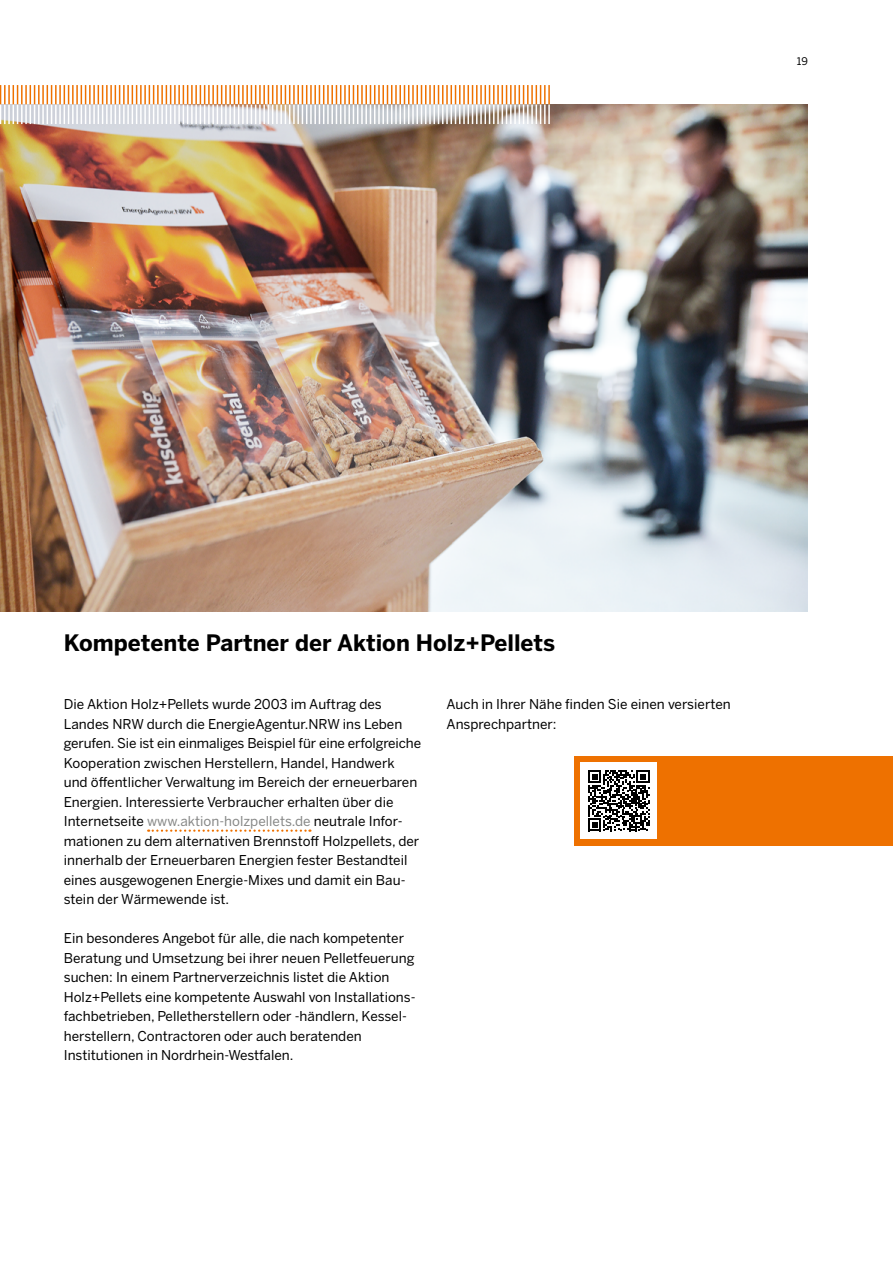
<style>
.page{position:relative;width:893px;height:1263px;background:#fff}
.page>*{position:absolute;margin:0;border:0;box-sizing:border-box;transform-origin:0 0}
.t1{font:700 22.5px "Benton Sans";color:#000}
.t2{font:13.5px/19.5px "Benton Sans";color:#000}
.t3{font:10.5px "Benton Sans";color:#000}
.s1{color:#868786}
</style>
<div class="page">
<img style="left:0;top:105px;width:808px;height:507px">
<svg style="left:148px;top:829px;width:162px;height:3px"></svg>
<div style="left:574px;top:756px;width:319px;height:90px;background:#ee7100"></div>
<div style="left:581px;top:763px;width:76px;height:76px;background:#fff"></div>
<svg style="left:588px;top:770px;width:61px;height:61px"></svg>
<svg style="left:0;top:85px;width:550px;height:39px"></svg>
<p class="t3" style="left:797px;top:55px;width:13px">19</p>
<h1 class="t1" style="left:64px;top:629px;width:493px">Kompetente Partner der Aktion Holz+Pellets</h1>
<p class="t2" style="left:64px;top:694px;width:359px">Die Aktion Holz+Pellets wurde 2003 im Auftrag des Landes NRW durch die EnergieAgentur.NRW ins Leben gerufen. Sie ist ein einmaliges Beispiel für eine erfolgreiche Kooperation zwischen Herstellern, Handel, Handwerk und öffentlicher Verwaltung im Bereich der erneuerbaren Energien. Interessierte Verbraucher erhalten über die Internetseite <span class="s1">www.aktion-holzpellets.de</span> neutrale Infor&shy;mationen zu dem alternativen Brennstoff Holzpellets, der innerhalb der Erneuerbaren Energien fester Bestandteil eines ausgewogenen Energie-Mixes und damit ein Bau&shy;stein der Wärmewende ist.</p>
<p class="t2" style="left:64px;top:928px;width:353px">Ein besonderes Angebot für alle, die nach kompetenter Beratung und Umsetzung bei ihrer neuen Pelletfeuerung suchen: In einem Partnerverzeichnis listet die Aktion Holz+Pellets eine kompetente Auswahl von Installations&shy;fachbetrieben, Pelletherstellern oder -händlern, Kessel&shy;herstellern, Contractoren oder auch beratenden Institutionen in Nordrhein-Westfalen.</p>
<p class="t2" style="left:446px;top:694px;width:286px">Auch in Ihrer Nähe finden Sie einen versierten<br>Ansprechpartner:</p>
</div>
